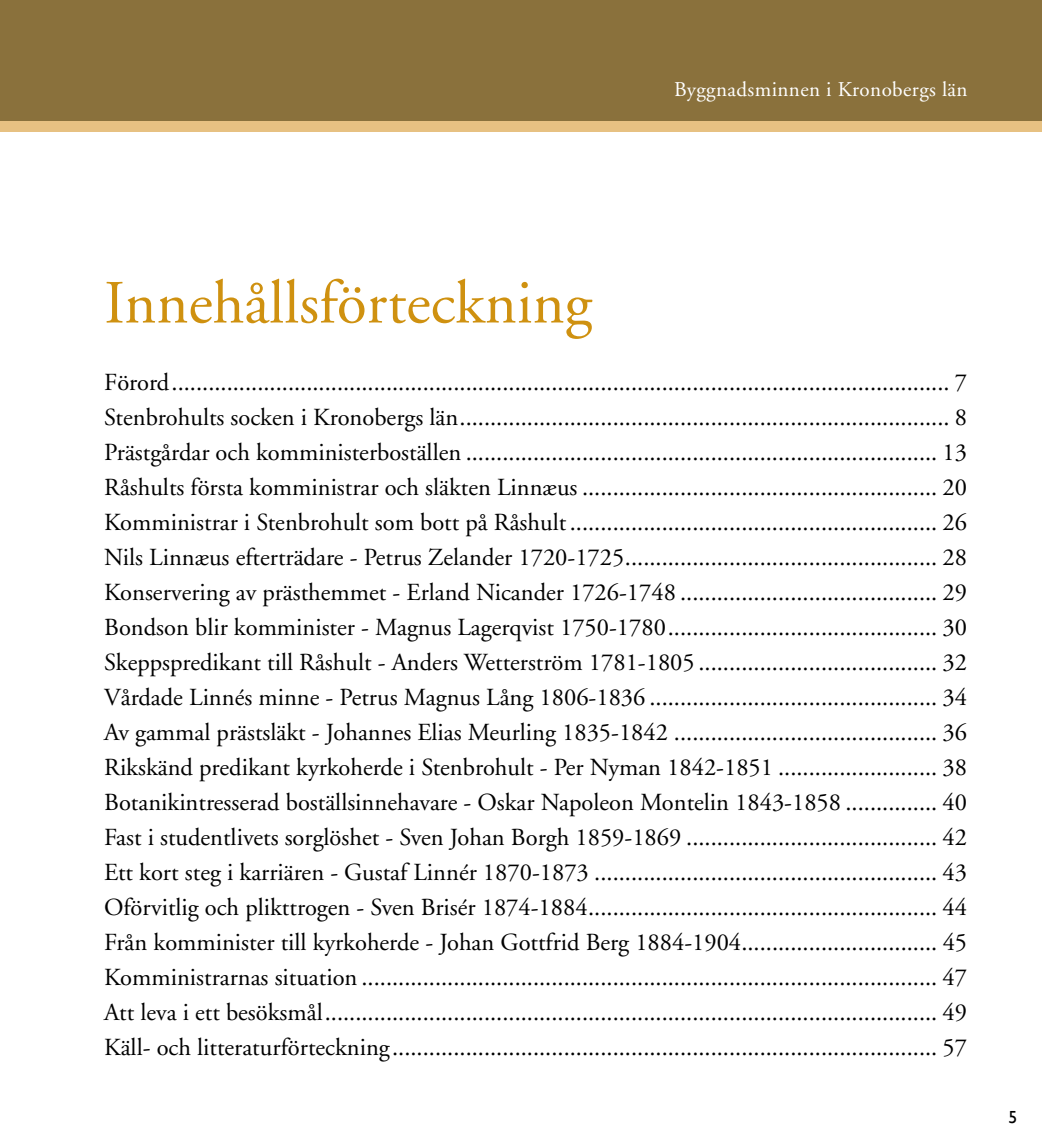
<style>
.page{position:relative;width:1042px;height:1141px;background:#fff}
.page>*{position:absolute;margin:0;border:0;box-sizing:border-box;transform-origin:0 0}
.t1{font:61.25px "Adobe Garamond";color:#cf9110}
.t2{font:24.5px/35px "Adobe Garamond";color:#000;text-align:justify}
.t3{font:21px "Adobe Garamond";letter-spacing:.02em;color:#fff}
.t4{font:17.5px "Gill Sans";color:#000}
</style>
<div class="page">
<div style="left:0;top:121px;width:1042px;height:11px;background:#e7c182"></div>
<div style="left:0;top:0;width:1042px;height:121px;background:#8a713c"></div>
<p class="t3" style="left:674px;top:78px;width:295px">Byggnadsminnen i Kronobergs län</p>
<h1 class="t1" style="left:104px;top:270px;width:489px">Innehållsförteckning</h1>
<p class="t2" style="left:104px;top:365px;width:864px">Förord............................................................................................................................... 7<br>Stenbrohults socken i Kronobergs län................................................................................ 8<br>Prästgårdar och komministerboställen ............................................................................. 13<br>Råshults första komministrar och släkten Linnæus .......................................................... 20<br>Komministrar i Stenbrohult som bott på Råshult............................................................ 26<br>Nils Linnæus efterträdare - Petrus Zelander 1720-1725................................................... 28<br>Konservering av prästhemmet - Erland Nicander 1726-1748 .......................................... 29<br>Bondson blir komminister - Magnus Lagerqvist 1750-1780............................................ 30<br>Skeppspredikant till Råshult - Anders Wetterström 1781-1805 ....................................... 32<br>Vårdade Linnés minne - Petrus Magnus Lång 1806-1836 ............................................... 34<br>Av gammal prästsläkt - Johannes Elias Meurling 1835-1842 ........................................... 36<br>Rikskänd predikant kyrkoherde i Stenbrohult - Per Nyman 1842-1851 .......................... 38<br>Botanikintresserad boställsinnehavare - Oskar Napoleon Montelin 1843-1858 ............... 40<br>Fast i studentlivets sorglöshet - Sven Johan Borgh 1859-1869 ......................................... 42<br>Ett kort steg i karriären - Gustaf Linnér 1870-1873 ........................................................ 43<br>Oförvitlig och plikttrogen - Sven Brisér 1874-1884......................................................... 44<br>Från komminister till kyrkoherde - Johan Gottfrid Berg 1884-1904................................ 45<br>Komministrarnas situation .............................................................................................. 47<br>Att leva i ett besöksmål.................................................................................................... 49<br>Käll- och litteraturförteckning......................................................................................... 57</p>
<p class="t4" style="left:1008px;top:1107px;width:10px">5</p>
</div>
